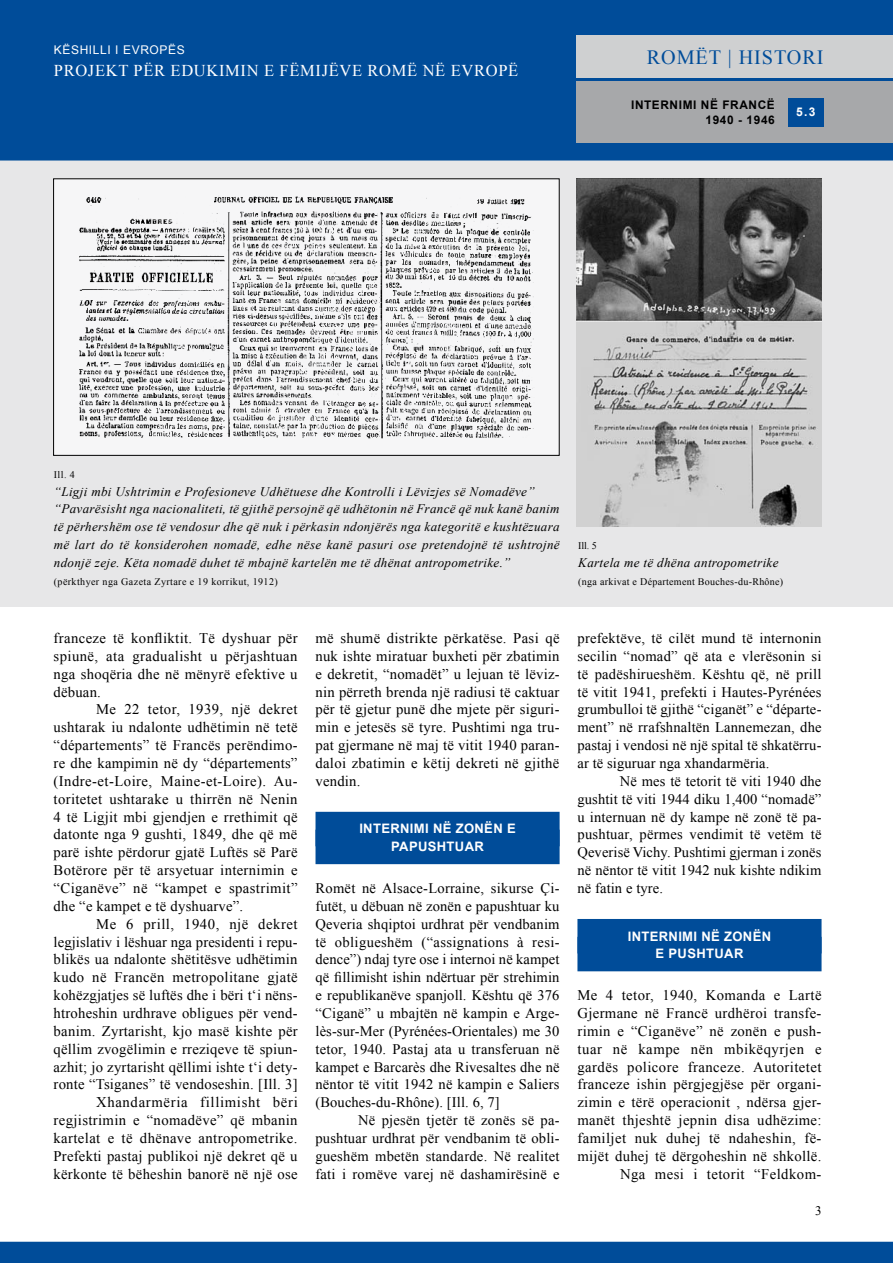
<style>
.page{position:relative;width:893px;height:1263px;background:#fff}
.page>*{position:absolute;margin:0;border:0;box-sizing:border-box;transform-origin:0 0}
.t1{font:20.25px "Times New Roman";color:#004c99}
.t2{font:16.5px "Times New Roman";letter-spacing:.04em;color:#fff}
.t3{font:14.7px/17.9px "Times New Roman";letter-spacing:.02em;color:#000;text-align:justify}
.t4{font:14.55px/17.9px "Times New Roman";letter-spacing:.01em;color:#000;text-align:justify}
.t5{font:italic 13.05px/17.9px "Times New Roman";letter-spacing:.025em;color:#000}
.t6{font:700 13.05px/17.9px "Arial";letter-spacing:.025em;color:#fff;text-align:right}
.t7{font:12px "Arial";letter-spacing:.05em;color:#fff}
.t8{font:700 12px "Arial";color:#fff}
.t9{font:700 11.85px/15px "Arial";letter-spacing:.05em;color:#000;text-align:right}
.t10{font:10.05px "Times New Roman";letter-spacing:.04em;color:#000}
</style>
<div class="page">
<div style="left:0;top:149px;width:893px;height:458px;background:#e7e7e8"></div>
<div style="left:0;top:0;width:893px;height:161px;background:#004c99"></div>
<div style="left:577px;top:81px;width:316px;height:62px;background:#a7a8aa"></div>
<div style="left:577px;top:36px;width:316px;height:42px;background:#cfd0d1"></div>
<div style="left:788px;top:98px;width:36px;height:28px;background:#004c99"></div>
<div style="left:0;top:1242px;width:893px;height:21px;background:#004c99"></div>
<img style="left:56px;top:181px;width:501px;height:272px">
<div style="left:315px;top:812px;width:245px;height:34px;background:#004c99"></div>
<div style="left:315px;top:830px;width:245px;height:34px;background:#004c99"></div>
<div style="left:577px;top:919px;width:244px;height:34px;background:#004c99"></div>
<div style="left:577px;top:937px;width:244px;height:34px;background:#004c99"></div>
<img style="left:577px;top:179px;width:244px;height:348px">
<p class="t7" style="left:54px;top:42px;width:132px">KËSHI LLI I EVROPËS</p>
<p class="t2" style="left:54px;top:59px;width:456px">Projekt Për Edukimin e fëmijëve romë nË Evropë</p>
<h1 class="t1" style="left:647px;top:44px;width:17px">ROM</h1>
<h1 class="t1" style="left:696px;top:44px;width:57px">ËT | HISTORI</h1>
<p class="t8" style="left:796px;top:104px;width:21px">5.3</p>
<p class="t9" style="left:631px;top:98px;width:145px">INTERNIMI NË FRANCË<br>1940 - 1946</p>
<p class="t10" style="left:54px;top:468px;width:22px">Ill. 4</p>
<p class="t5" style="left:54px;top:482px;width:507px">“Ligji mbi Ushtrimin e Profesioneve Udhëtuese dhe Kontrolli i Lëvizjes së Nomadëve” “Pavarësisht nga nacionaliteti, të gjithë persojnë që udhëtonin në Francë që nuk kanë banim të përhershëm ose të vendosur dhe që nuk i përkasin ndonjërës nga kategoritë e kushtëzuara më lart do të konsiderohen nomadë, edhe nëse kanë pasuri ose pretendojnë të ushtrojnë ndonjë zeje. Këta nomadë duhet të mbajnë kartelën me të dhënat antropometrike.”</p>
<p class="t10" style="left:54px;top:575px;width:225px">(përkthyer nga Gazeta Zyrtare e 19 korrikut, 1912)</p>
<p class="t10" style="left:578px;top:539px;width:20px">Ill. 5</p>
<p class="t5" style="left:578px;top:553px;width:202px">Kartela me të dhëna antropometrike</p>
<p class="t10" style="left:578px;top:575px;width:206px">(nga arkivat e Département Bouches-du-Rhône)</p>
<p class="t3" style="left:54px;top:629px;width:246px">franceze të konfliktit. Të dyshuar për spiunë, ata gradualisht u përjashtuan nga shoqëria dhe në mënyrë efektive u dëbuan.</p>
<p class="t3" style="left:54px;top:700px;width:246px;text-indent:43px">Me 22 tetor, 1939, një dekret ushtarak iu ndalonte udhëtimin në tetë “départements” të Francës perëndimo&shy;re dhe kampimin në dy “départements” (Indre-et-Loire, Maine-et-Loire). Au&shy;toritetet ushtarake u thirrën në Nenin 4 të Ligjit mbi gjendjen e rrethimit që datonte nga 9 gushti, 1849, dhe që më parë ishte përdorur gjatë Luftës së Parë Botërore për të arsyetuar internimin e “Ciganëve” në “kampet e spastrimit” dhe “e kampet e të dyshuarve”.</p>
<p class="t3" style="left:54px;top:915px;width:246px;text-align:right">Me 6 prill, 1940, një dekret legjislativ i lëshuar nga presidenti i repu&shy;blikës ua ndalonte shëtitësve udhëtimin kudo në Francën metropolitane gjatë kohëzgjatjes së luftës dhe i bëri t‘i nëns&shy;htroheshin urdhrave obligues për vend&shy;banim. Zyrtarisht, kjo masë kishte për qëllim zvogëlimin e rreziqeve të spiun&shy;azhit; jo zyrtarisht qëllimi ishte t‘i dety&shy;ronte “Tsiganes” të vendoseshin. [Ill. 3] Xhandarmëria fillimisht bëri regjistrimin e “nomadëve” që mbanin kartelat e të dhënave antropometrike.<br>Prefekti pastaj publikoi një dekret që u kërkonte të bëheshin banorë në një ose</p>
<p class="t3" style="left:315px;top:629px;width:246px">më shumë distrikte përkatëse. Pasi që nuk ishte miratuar buxheti për zbatimin e dekretit, “nomadët” u lejuan të lëviz&shy;nin përreth brenda një radiusi të caktuar për të gjetur punë dhe mjete për siguri&shy;min e jetesës së tyre. Pushtimi nga tru&shy;pat gjermane në maj të vitit 1940 paran&shy;daloi zbatimin e këtij dekreti në gjithë vendin.</p>
<p class="t6" style="left:359px;top:820px;width:14px">INTERN</p>
<p class="t6" style="left:410px;top:820px;width:56px">IMI NË ZONËN</p>
<p class="t6" style="left:507px;top:820px;width:9px">E</p>
<p class="t6" style="left:391px;top:838px;width:85px">PAPUSHTUAR</p>
<p class="t4" style="left:315px;top:879px;width:246px">Romët në Alsace-Lorraine, sikurse Çi&shy;futët, u dëbuan në zonën e papushtuar ku Qeveria shqiptoi urdhrat për vendbanim të obligueshëm (“assignations à resi&shy;dence”) ndaj tyre ose i internoi në kampet që fillimisht ishin ndërtuar për strehimin e republikanëve spanjoll. Kështu që 376 “Ciganë” u mbajtën në kampin e Arge&shy;lès-sur-Mer (Pyrénées-Orientales) me 30 tetor, 1940. Pastaj ata u transferuan në kampet e Barcarès dhe Rivesaltes dhe në nëntor të vitit 1942 në kampin e Saliers (Bouches-du-Rhône). [Ill. 6, 7]</p>
<p class="t4" style="left:315px;top:1111px;width:246px;text-indent:43px">Në pjesën tjetër të zonës së pa&shy;pushtuar urdhrat për vendbanim të obli&shy;gueshëm mbetën standarde. Në realitet fati i romëve varej në dashamirësinë e</p>
<p class="t4" style="left:577px;top:629px;width:246px">prefektëve, të cilët mund të internonin secilin “nomad” që ata e vlerësonin si të padëshirueshëm. Kështu që, në prill të vitit 1941, prefekti i Hautes-Pyrénées grumbulloi të gjithë “ciganët” e “départe&shy;ment” në rrafshnaltën Lannemezan, dhe pastaj i vendosi në një spital të shkatërru&shy;ar të siguruar nga xhandarmëria.</p>
<p class="t4" style="left:577px;top:772px;width:246px;text-indent:43px">Në mes të tetorit të viti 1940 dhe gushtit të viti 1944 diku 1,400 “nomadë” u internuan në dy kampe në zonë të pa&shy;pushtuar, përmes vendimit të vetëm të Qeverisë Vichy. Pushtimi gjerman i zonës në nëntor të vitit 1942 nuk kishte ndikim në fatin e tyre.</p>
<p class="t6" style="left:628px;top:927px;width:14px">INTERN</p>
<p class="t6" style="left:656px;top:927px;width:80px">IMI NË ZONËN<br>E PUSHTUAR</p>
<p class="t3" style="left:577px;top:986px;width:246px;text-align:right">Me 4 tetor, 1940, Komanda e Lartë Gjermane në Francë urdhëroi transfe&shy;rimin e “Ciganëve” në zonën e push&shy;tuar në kampe nën mbikëqyrjen e gardës policore franceze. Autoritetet franceze ishin përgjegjëse për organi&shy;zimin e tërë operacionit , ndërsa gjer&shy;manët thjeshtë jepnin disa udhëzime: familjet nuk duhej të ndaheshin, fë&shy;mijët duhej të dërgoheshin në shkollë.<br>Nga mesi i tetorit “Feldkom-</p>
</div>
